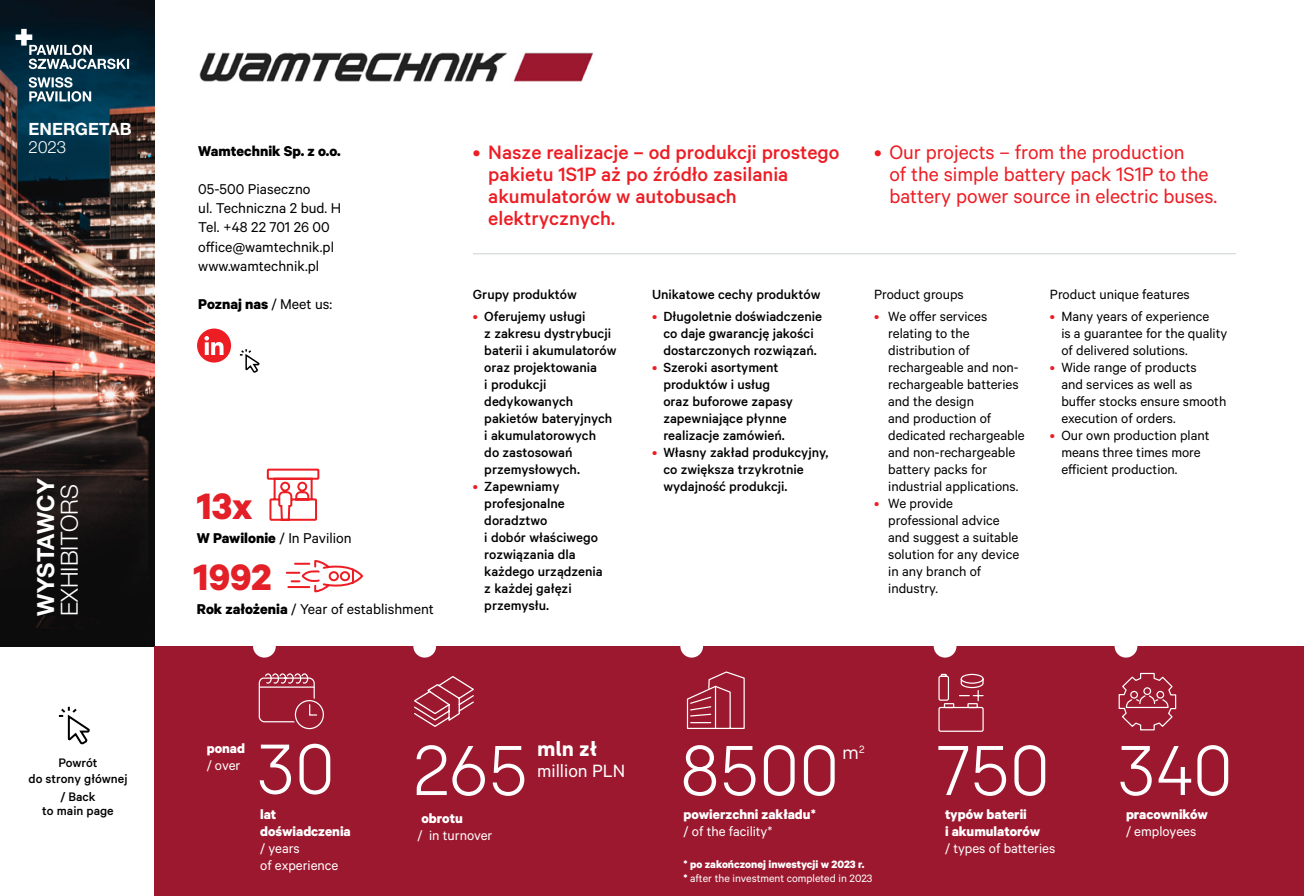
<style>
.page{position:relative;width:1304px;height:896px;background:#fff}
.page>*{position:absolute;margin:0;border:0;box-sizing:border-box;transform-origin:0 0}
.t1{font:300 70px "Silka";letter-spacing:-.05em;color:#fff}
.t2{font:700 41.4px "Calibre";color:#e31f27}
.t3{font:300 23.6px "Helvetica Neue LT Pro";color:#fff}
.t4{font:700 23.6px "Helvetica Neue LT Pro";color:#fff}
.t5{font:500 22px/22px "Calibre";color:#ed1d24}
.t6{font:22px/22px "Calibre";color:#ed1d24}
.t7{font:20px "Calibre";color:#fff}
.t8{font:700 20px "Silka";color:#fff}
.t9{font:18px "Silka";color:#fff}
.t10{font:700 17px "Helvetica Neue LT Pro";color:#fff}
.t11{font:300 17px "Helvetica Neue LT Pro";color:#fff}
.t12{font:16px/19.2px "Calibre";color:#000}
.t13{font:700 16px "Calibre";color:#000}
.t14{font:15px/17px "Calibre";color:#000}
.t15{font:500 15px/17px "Calibre";color:#000}
.t16{font:700 15px/17px "Calibre";color:#fff}
.t17{font:15px/17px "Calibre";color:#fff}
.t18{font:500 14px/17.4px "Calibre";color:#000;text-align:center}
.t19{font:12px/14px "Calibre";color:#fff}
.s1{font-weight:400}
.s2{font-weight:700}
.s3{font-weight:400;color:#ed1d24}
.s4{color:#ed1d24}
</style>
<div class="page">
<img style="left:0;top:0;width:154px;height:646px">
<svg style="left:29px;top:77px;width:62px;height:25px"></svg>
<svg style="left:16px;top:29px;width:113px;height:40px;background:#374f5c"></svg>
<svg style="left:58px;top:706px;width:32px;height:38px"></svg>
<div style="left:154px;top:647px;width:1150px;height:249px;background:#9c182f"></div>
<div style="left:253px;top:635px;width:23px;height:22px;background:#fff;border-radius:50%"></div>
<div style="left:680px;top:635px;width:23px;height:22px;background:#fff;border-radius:50%"></div>
<div style="left:413px;top:635px;width:23px;height:22px;background:#fff;border-radius:50%"></div>
<div style="left:934px;top:635px;width:22px;height:22px;background:#fff;border-radius:50%"></div>
<div style="left:1115px;top:635px;width:22px;height:22px;background:#fff;border-radius:50%"></div>
<svg style="left:285px;top:560px;width:78px;height:33px"></svg>
<svg style="left:266px;top:468px;width:54px;height:53px"></svg>
<hr style="left:473px;top:253px;width:763px;height:1px;background:#cdd2d1">
<div style="left:197px;top:328px;width:34px;height:34px;background:#ed1d24;border-radius:50%"></div>
<svg style="left:204px;top:336px;width:20px;height:19px"></svg>
<svg style="left:239px;top:349px;width:21px;height:23px"></svg>
<svg style="left:938px;top:673px;width:46px;height:59px"></svg>
<svg style="left:686px;top:671px;width:59px;height:58px"></svg>
<svg style="left:1118px;top:672px;width:59px;height:59px"></svg>
<div style="left:1143px;top:687px;width:8px;height:8px;border:1px solid #fff;border-radius:50%"></div>
<div style="left:1130px;top:691px;width:8px;height:7px;border:1px solid #fff;border-radius:50%"></div>
<svg style="left:258px;top:673px;width:66px;height:57px"></svg>
<svg style="left:414px;top:676px;width:60px;height:51px"></svg>
<img style="left:199px;top:52px;width:395px;height:30px">
<p class="t10" style="left:29px;top:119px;width:104px">ENERGETAB</p>
<p class="t11" style="left:29px;top:136px;width:39px">2023</p>
<h3 class="t4" style="left:31px;top:616px;width:139px;rotate:-90deg">WYSTAWCY</h3>
<h3 class="t3" style="left:55px;top:616px;width:133px;rotate:-90deg">EXHIBITORS</h3>
<p class="t18" style="left:29px;top:753px;width:100px">Powrót<br>do strony głównej / Back</p>
<p class="t18" style="left:42px;top:802px;width:73px">to main page</p>
<p class="t13" style="left:198px;top:141px;width:144px">Wamtechnik Sp. z o.o.</p>
<p class="t12" style="left:198px;top:179px;width:144px">05-500 Piaseczno<br>ul. Techniczna 2 bud. H<br>Tel. +48 22 701 26 00 office@wamtechnik.pl www.wamtechnik.pl</p>
<p class="t13" style="left:198px;top:294px;width:135px">Poznaj nas <span class="s1">/ Meet us:</span></p>
<h2 class="t2" style="left:197px;top:480px;width:57px">13x</h2>
<p class="t12" style="left:197px;top:528px;width:156px"><span class="s2">W Pawilonie</span> / In Pavilion</p>
<h2 class="t2" style="left:194px;top:551px;width:80px">1992</h2>
<p class="t12" style="left:197px;top:599px;width:239px"><span class="s2">Rok założenia</span> / Year of establishment</p>
<h3 class="t5" style="left:488px;top:141px;width:353px;text-indent:-15px"><span class="s1">•</span> Nasze realizacje – od produkcji prostego pakietu 1S1P aż po źródło zasilania akumulatorów w autobusach elektrycznych.</h3>
<h3 class="t6" style="left:889px;top:141px;width:329px;text-indent:-15px">• Our projects – from the production<br>of the simple battery pack 1S1P to the battery power source in electric buses.</h3>
<p class="t15" style="left:473px;top:285px;width:105px">Grupy produktów</p>
<p class="t15" style="left:484px;top:308px;width:134px;text-indent:-11px"><span class="s3">•</span> Oferujemy usługi<br>z zakresu dystrybucji baterii i akumulatorów oraz projektowania<br>i produkcji dedykowanych pakietów bateryjnych i akumulatorowych<br>do zastosowań przemysłowych.</p>
<p class="t15" style="left:484px;top:478px;width:120px;text-indent:-11px"><span class="s3">•</span> Zapewniamy profesjonalne doradztwo<br>i dobór właściwego rozwiązania dla każdego urządzenia z każdej gałęzi przemysłu.</p>
<p class="t15" style="left:652px;top:285px;width:170px">Unikatowe cechy produktów</p>
<p class="t15" style="left:652px;top:308px;width:172px;text-align:center"><span class="s3">•</span> Długoletnie doświadczenie co daje gwarancję jakości dostarczonych rozwiązań.</p>
<p class="t15" style="left:663px;top:359px;width:131px;text-indent:-11px"><span class="s3">•</span> Szeroki asortyment produktów i usług oraz buforowe zapasy zapewniające płynne realizacje zamówień.</p>
<p class="t15" style="left:663px;top:444px;width:167px;text-indent:-11px"><span class="s3">•</span> Własny zakład produkcyjny, co zwiększa trzykrotnie wydajność produkcji.</p>
<p class="t14" style="left:874px;top:285px;width:91px">Product groups</p>
<p class="t14" style="left:888px;top:308px;width:138px;text-indent:-14px"><span class="s4">•</span> We offer services relating to the distribution of rechargeable and non&shy;rechargeable batteries and the design<br>and production of dedicated rechargeable and non-rechargeable battery packs for industrial applications.</p>
<p class="t14" style="left:888px;top:495px;width:132px;text-indent:-14px"><span class="s4">•</span> We provide professional advice and suggest a suitable solution for any device in any branch of industry.</p>
<p class="t14" style="left:1050px;top:285px;width:141px">Product unique features</p>
<p class="t14" style="left:1061px;top:307px;width:167px;text-indent:-11px"><span class="s4">•</span> Many years of experience<br>is a guarantee for the quality of delivered solutions.</p>
<p class="t14" style="left:1061px;top:358px;width:167px;text-indent:-11px"><span class="s4">•</span> Wide range of products<br>and services as well as buffer stocks ensure smooth execution of orders.</p>
<p class="t14" style="left:1061px;top:426px;width:150px;text-indent:-11px"><span class="s4">•</span> Our own production plant means three times more efficient production.</p>
<p class="t16" style="left:207px;top:739px;width:40px">ponad</p>
<p class="t17" style="left:207px;top:756px;width:35px">/ over</p>
<h3 class="t8" style="left:537px;top:737px;width:62px">mln zł</h3>
<h3 class="t7" style="left:537px;top:759px;width:90px">million PLN</h3>
<h1 class="t1" style="left:254px;top:729px;width:277px">30 265</h1>
<h1 class="t1" style="left:678px;top:729px;width:165px">8500</h1>
<h1 class="t1" style="left:934px;top:729px;width:302px">750 340</h1>
<p class="t9" style="left:842px;top:741px;width:24px">m<sup>2</sup></p>
<p class="t16" style="left:260px;top:805px;width:92px">lat doświadczenia</p>
<p class="t17" style="left:260px;top:839px;width:80px">/ years<br>of experience</p>
<p class="t16" style="left:421px;top:809px;width:43px">obrotu</p>
<p class="t17" style="left:417px;top:826px;width:77px">/ in turnover</p>
<p class="t16" style="left:684px;top:805px;width:134px">powierzchni zakładu*</p>
<p class="t17" style="left:684px;top:822px;width:91px">/ of the facility*</p>
<p class="t19" style="left:684px;top:857px;width:190px"><span class="s2">* po zakończonej inwestycji w 2023 r.<br>*</span> after the investment completed in 2023</p>
<p class="t16" style="left:945px;top:805px;width:97px">typów baterii<br>i akumulatorów</p>
<p class="t17" style="left:945px;top:839px;width:112px">/ types of batteries</p>
<p class="t16" style="left:1126px;top:805px;width:83px">pracowników</p>
<p class="t17" style="left:1126px;top:822px;width:72px">/ employees</p>
</div>
